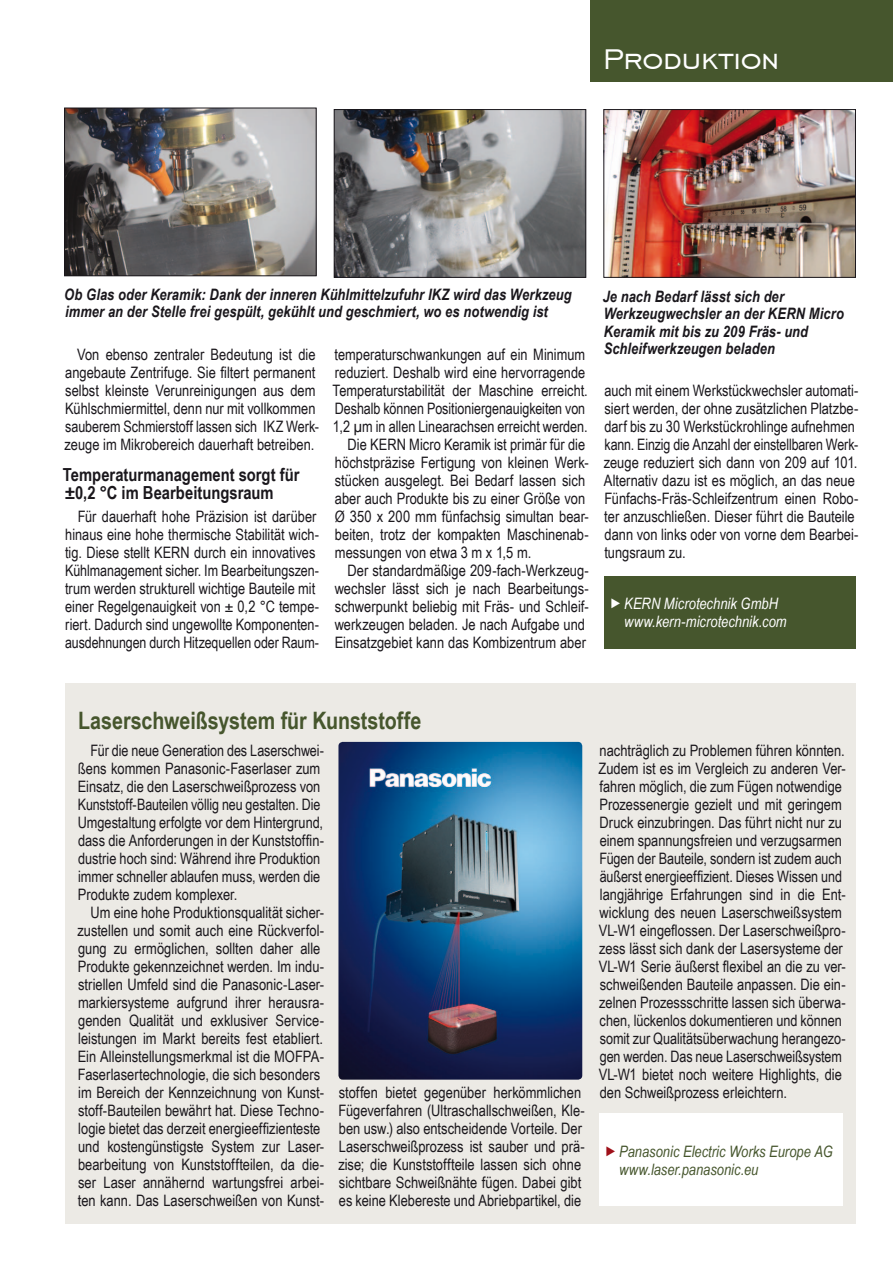
<style>
.page{position:relative;width:893px;height:1263px;background:#fff}
.page>*{position:absolute;margin:0;border:0;box-sizing:border-box;transform-origin:0 0}
.t1{font:36px "Engravers Gothic BT";letter-spacing:-.01em;color:#fff}
.t2{font:700 24px "Arial Narrow";color:#46562d}
.t3{font:700 18px/18px "Arial Narrow";color:#1a171c}
.t4{font:15.75px/18px "Arial Narrow";color:#1a171c}
.t5{font:italic 700 15.75px/17.4px "Arial Narrow";letter-spacing:.005em;color:#1a171c}
.t6{font:italic 15.75px/17.2px "Arial Narrow";color:#46562d}
.t7{font:italic 15.75px/17.2px "Arial Narrow";letter-spacing:.005em;color:#fff}
</style>
<div class="page">
<div style="left:590px;top:0;width:303px;height:82px;background:#46562d"></div>
<div style="left:604px;top:576px;width:251px;height:72px;background:#46562d"></div>
<img style="left:66px;top:110px;width:249px;height:164px">
<div style="left:64px;top:108px;width:253px;height:168px;border:1px solid #1a171c"></div>
<img style="left:336px;top:111px;width:248px;height:165px">
<div style="left:334px;top:109px;width:252px;height:169px;border:1px solid #1a171c"></div>
<img style="left:605px;top:111px;width:249px;height:165px">
<div style="left:603px;top:109px;width:253px;height:169px;border:1px solid #1a171c"></div>
<div style="left:65px;top:684px;width:790px;height:540px;background:#eceae5"></div>
<div style="left:599px;top:1113px;width:244px;height:93px;background:#fff"></div>
<img style="left:338px;top:742px;width:244px;height:338px">
<h1 class="t1" style="left:603px;top:39px;width:178px">Produktion</h1>
<p class="t5" style="left:64px;top:285px;width:509px">Ob Glas oder Keramik: Dank der inneren Kühlmittelzufuhr IKZ wird das Werkzeug immer an der Stelle frei gespült, gekühlt und geschmiert, wo es notwendig ist</p>
<p class="t5" style="left:603px;top:287px;width:243px">Je nach Bedarf lässt sich der<br>Werkzeugwechsler an der KERN Micro<br>Keramik mit bis zu 209 Fräs- und<br>Schleifwerkzeugen beladen</p>
<p class="t4" style="left:335px;top:345px;width:252px">temperaturschwankungen auf ein Minimum</p>
<p class="t4" style="left:335px;top:363px;width:252px">reduziert. Deshalb wird eine hervorragende</p>
<p class="t4" style="left:333px;top:381px;width:257px">Temperaturstabilität der Maschine erreicht.</p>
<p class="t4" style="left:335px;top:399px;width:252px">Deshalb können Positioniergenauigkeiten von</p>
<p class="t4" style="left:333px;top:417px;width:256px">1,2 µm in allen Linearachsen erreicht werden.</p>
<p class="t4" style="left:348px;top:435px;width:239px">Die KERN Micro Keramik ist primär für die</p>
<p class="t4" style="left:335px;top:453px;width:255px">höchstpräzise Fertigung von kleinen Werk-</p>
<p class="t4" style="left:335px;top:471px;width:252px">stücken ausgelegt. Bei Bedarf lassen sich</p>
<p class="t4" style="left:335px;top:489px;width:252px">aber auch Produkte bis zu einer Größe von</p>
<p class="t4" style="left:335px;top:507px;width:256px">Ø 350 x 200 mm fünfachsig simultan bear-</p>
<p class="t4" style="left:335px;top:525px;width:255px">beiten, trotz der kompakten Maschinenab-</p>
<p class="t4" style="left:335px;top:543px;width:198px">messungen von etwa 3 m x 1,5 m.</p>
<p class="t4" style="left:348px;top:561px;width:243px">Der standardmäßige 209-fach-Werkzeug-</p>
<p class="t4" style="left:335px;top:579px;width:256px">wechsler lässt sich je nach Bearbeitungs-</p>
<p class="t4" style="left:335px;top:597px;width:255px">schwerpunkt beliebig mit Fräs- und Schleif-</p>
<p class="t4" style="left:335px;top:615px;width:252px">werkzeugen beladen. Je nach Aufgabe und</p>
<p class="t4" style="left:335px;top:633px;width:253px">Einsatzgebiet kann das Kombizentrum aber</p>
<p class="t4" style="left:64px;top:345px;width:256px;text-align:center">Von ebenso zentraler Bedeutung ist die angebaute Zentrifuge. Sie filtert permanent selbst kleinste Verunreinigungen aus dem Kühlschmiermittel, denn nur mit vollkommen sauberem Schmierstoff lassen sich IKZ Werk&shy;zeuge im Mikrobereich dauerhaft betreiben.</p>
<p class="t3" style="left:63px;top:465px;width:238px">Temperaturmanagement sorgt für ±0,2 °C im Bearbeitungsraum</p>
<p class="t4" style="left:65px;top:507px;width:256px;text-indent:13px">Für dauerhaft hohe Präzision ist darüber hinaus eine hohe thermische Stabilität wich&shy;tig. Diese stellt KERN durch ein innovatives Kühlmanagement sicher. Im Bearbeitungszen&shy;trum werden strukturell wichtige Bauteile mit einer Regelgenauigkeit von ± 0,2 °C tempe&shy;riert. Dadurch sind ungewollte Komponenten&shy;ausdehnungen durch Hitzequellen oder Raum-</p>
<p class="t4" style="left:604px;top:381px;width:256px">auch mit einem Werkstückwechsler automati&shy;siert werden, der ohne zusätzlichen Platzbe&shy;darf bis zu 30 Werkstückrohlinge aufnehmen kann. Einzig die Anzahl der einstellbaren Werk&shy;zeuge reduziert sich dann von 209 auf 101.<br>Alternativ dazu ist es möglich, an das neue Fünfachs-Fräs-Schleifzentrum einen Robo&shy;ter anzuschließen. Dieser führt die Bauteile dann von links oder von vorne dem Bearbei&shy;tungsraum zu.</p>
<p class="t7" style="left:624px;top:595px;width:164px">KERN Microtechnik GmbH www.kern-microtechnik.com</p>
<h2 class="t2" style="left:78px;top:702px;width:345px">Laserschweißsystem für Kunststoffe</h2>
<p class="t4" style="left:78px;top:741px;width:248px;text-indent:13px">Für die neue Generation des Laserschwei&shy;ßens kommen Panasonic-Faserlaser zum Einsatz, die den Laserschweißprozess von Kunststoff-Bauteilen völlig neu gestalten. Die Umgestaltung erfolgte vor dem Hintergrund, dass die Anforderungen in der Kunststoffin&shy;dustrie hoch sind: Während ihre Produktion immer schneller ablaufen muss, werden die Produkte zudem komplexer.</p>
<p class="t4" style="left:78px;top:903px;width:248px;text-indent:13px">Um eine hohe Produktionsqualität sicher&shy;zustellen und somit auch eine Rückverfol&shy;gung zu ermöglichen, sollten daher alle Produkte gekennzeichnet werden. Im indu&shy;striellen Umfeld sind die Panasonic-Laser&shy;markiersysteme aufgrund ihrer herausra&shy;genden Qualität und exklusiver Service&shy;leistungen im Markt bereits fest etabliert.<br>Ein Alleinstellungsmerkmal ist die MOFPA-Faserlasertechnologie, die sich besonders im Bereich der Kennzeichnung von Kunst&shy;stoff-Bauteilen bewährt hat. Diese Techno&shy;logie bietet das derzeit energieeffizienteste und kostengünstigste System zur Laser&shy;bearbeitung von Kunststoffteilen, da die&shy;ser Laser annähernd wartungsfrei arbei&shy;ten kann. Das Laserschweißen von Kunst-</p>
<p class="t4" style="left:338px;top:1083px;width:248px">stoffen bietet gegenüber herkömmlichen Fügeverfahren (Ultraschallschweißen, Kle&shy;ben usw.) also entscheidende Vorteile. Der Laserschweißprozess ist sauber und prä&shy;zise; die Kunststoffteile lassen sich ohne sichtbare Schweißnähte fügen. Dabei gibt es keine Klebereste und Abriebpartikel, die</p>
<p class="t4" style="left:598px;top:741px;width:249px">nachträglich zu Problemen führen könnten.<br>Zudem ist es im Vergleich zu anderen Ver&shy;fahren möglich, die zum Fügen notwendige Prozessenergie gezielt und mit geringem Druck einzubringen. Das führt nicht nur zu einem spannungsfreien und verzugsarmen Fügen der Bauteile, sondern ist zudem auch äußerst energieeffizient. Dieses Wissen und langjährige Erfahrungen sind in die Ent&shy;wicklung des neuen Laserschweißsystem VL-W1 eingeflossen. Der Laserschweißpro&shy;zess lässt sich dank der Lasersysteme der VL-W1 Serie äußerst flexibel an die zu ver&shy;schweißenden Bauteile anpassen. Die ein&shy;zelnen Prozessschritte lassen sich überwa&shy;chen, lückenlos dokumentieren und können somit zur Qualitätsüberwachung herangezo&shy;gen werden. Das neue Laserschweißsystem VL-W1 bietet noch weitere Highlights, die den Schweißprozess erleichtern.</p>
<p class="t6" style="left:619px;top:1143px;width:215px">Panasonic Electric Works Europe AG www.laser.panasonic.eu</p>
</div>
